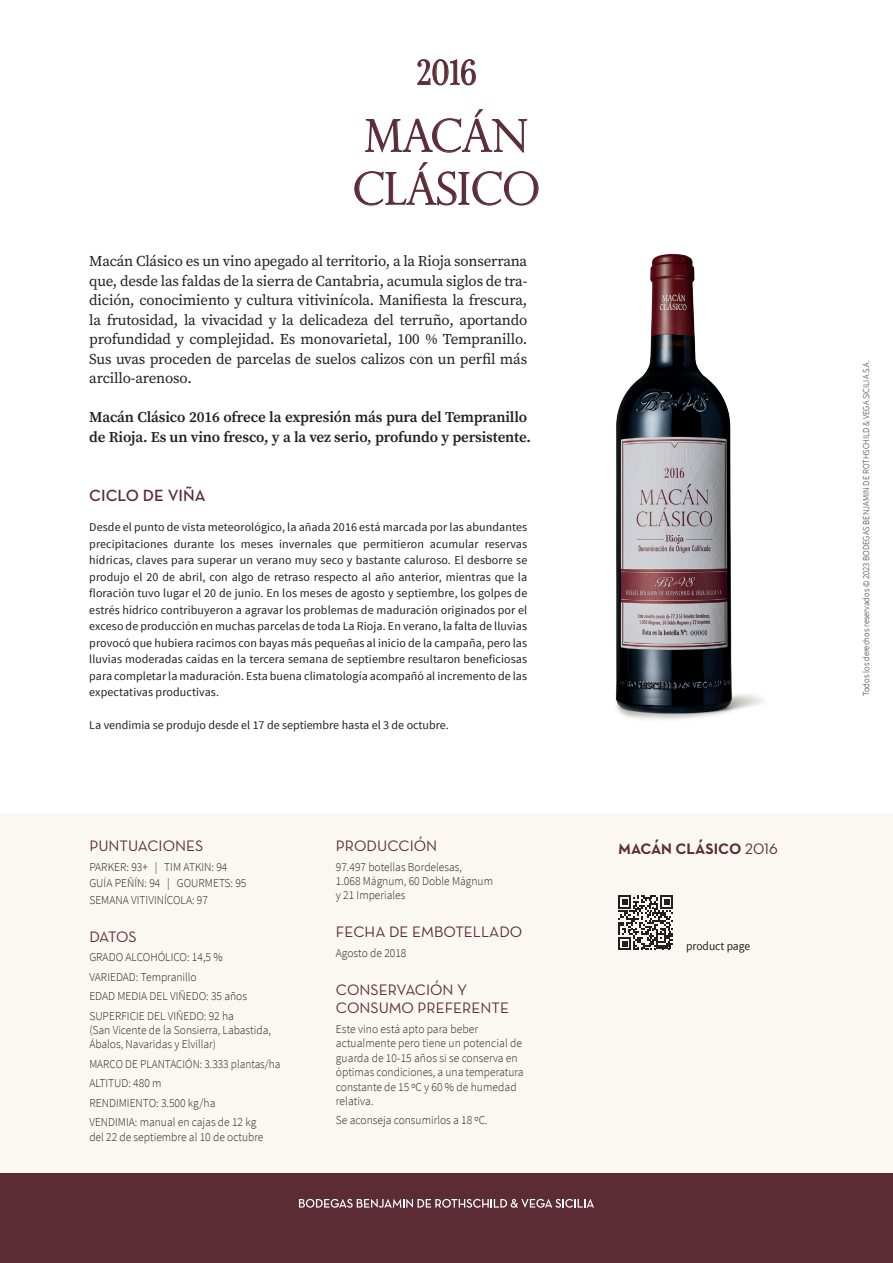
<style>
.page{position:relative;width:893px;height:1263px;background:#fff}
.page>*{position:absolute;margin:0;border:0;box-sizing:border-box;transform-origin:0 0}
.t1{font:300 44.1px/52.9px "Perpetua Titling";color:#5b2c35}
.t2{font:34.2px "Playfair Display";color:#5b2c35;scale:.89 1}
.t3{font:16.5px "Neutra Text Demi Alt";color:#5b2c35}
.t4{font:15.45px/18.6px "Neutra Text Book Alt";color:#5b2c35}
.t5{font:15.45px "Neutra Text Bold Alt";color:#5b2c35}
.t6{font:15px/19.5px "Source Serif Pro";letter-spacing:-.01em;color:#231f20;text-align:justify}
.t7{font:600 15px/19.5px "Source Serif Pro";letter-spacing:-.01em;color:#231f20}
.t8{font:12px/16.5px "Source Sans Pro";color:#231f20;text-align:justify}
.t9{font:300 12px/14.4px "Source Sans Pro";color:#231f20;scale:.96 1}
.t10{font:300 12px/19.5px "Source Sans Pro";color:#231f20;scale:.94 1}
.t11{font:12px "Source Sans Pro";color:#231f20;scale:.96 1}
.t12{font:300 9px "Source Sans Pro";color:#231f20;scale:.96 1}
.s1{font-family:"Neutra Text Book Alt"}
</style>
<div class="page">
<div style="left:0;top:814px;width:893px;height:379px;background:#fbf8f3"></div>
<svg style="left:418px;top:60px;width:58px;height:25px"></svg>
<svg style="left:355px;top:109px;width:183px;height:96px"></svg>
<div style="left:0;top:1174px;width:893px;height:89px;background:#5b2c35"></div>
<svg style="left:299px;top:1199px;width:295px;height:9px"></svg>
<img style="left:615px;top:253px;width:148px;height:467px">
<svg style="left:618px;top:895px;width:55px;height:55px"></svg>
<h2 class="t2" style="left:417px;top:45px;width:69px">2016</h2>
<h1 class="t1" style="left:353px;top:109px;width:189px">MACÁN<br>CLÁSICO</h1>
<p class="t6" style="left:89px;top:251px;width:440px">Macán Clásico es un vino apegado al territorio, a la Rioja sonserrana que, desde las faldas de la sierra de Cantabria, acumula siglos de tra&shy;dición, conocimiento y cultura vitivinícola. Manifiesta la frescura, la frutosidad, la vivacidad y la delicadeza del terruño, aportando profundidad y complejidad. Es monovarietal, 100 % Tempranillo.<br>Sus uvas proceden de parcelas de suelos calizos con un perfil más arcillo-arenoso.</p>
<p class="t7" style="left:89px;top:407px;width:443px">Macán Clásico 2016 ofrece la expresión más pura del Tempranillo de Rioja. Es un vino fresco, y a la vez serio, profundo y persistente.</p>
<h3 class="t3" style="left:89px;top:485px;width:118px">CICLO DE VIÑA</h3>
<p class="t8" style="left:89px;top:519px;width:439px">Desde el punto de vista meteorológico, la añada 2016 está marcada por las abundantes precipitaciones durante los meses invernales que permitieron acumular reservas hídricas, claves para superar un verano muy seco y bastante caluroso. El desborre se produjo el 20 de abril, con algo de retraso respecto al año anterior, mientras que la floración tuvo lugar el 20 de junio. En los meses de agosto y septiembre, los golpes de estrés hídrico contribuyeron a agravar los problemas de maduración originados por el exceso de producción en muchas parcelas de toda La Rioja. En verano, la falta de lluvias provocó que hubiera racimos con bayas más pequeñas al inicio de la campaña, pero las lluvias moderadas caídas en la tercera semana de septiembre resultaron beneficiosas para completar la maduración. Esta buena climatología acompañó al incremento de las expectativas productivas.</p>
<p class="t8" style="left:89px;top:717px;width:361px">La vendimia se produjo desde el 17 de septiembre hasta el 3 de octubre.</p>
<p class="t4" style="left:89px;top:836px;width:116px">PUNTUACIONES</p>
<p class="t9" style="left:89px;top:858px;width:165px;line-height:16.5px">PARKER: 93+ | TIM ATKIN: 94<br>GUÍA PEÑÍN: 94 | GOURMETS: 95<br>SEMANA VITIVINÍCOLA: 97</p>
<p class="t4" style="left:89px;top:927px;width:49px">DATOS</p>
<p class="t9" style="left:89px;top:947px;width:166px;line-height:19.5px">GRADO ALCOHÓLICO: 14,5 %<br>VARIEDAD: Tempranillo<br>EDAD MEDIA DEL VIÑEDO: 35 años<br>SUPERFICIE DEL VIÑEDO: 92 ha</p>
<p class="t9" style="left:89px;top:1023px;width:191px">(San Vicente de la Sonsierra, Labastida,<br>Ábalos, Navaridas y Elvillar)</p>
<p class="t10" style="left:89px;top:1054px;width:205px">MARCO DE PLANTACIÓN: 3.333 plantas/ha<br>ALTITUD: 480 m<br>RENDIMIENTO: 3.500 kg/ha<br>VENDIMIA: manual en cajas de 12 kg</p>
<p class="t9" style="left:89px;top:1130px;width:183px">del 22 de septiembre al 10 de octubre</p>
<p class="t4" style="left:336px;top:836px;width:103px">PRODUCCIÓN</p>
<p class="t9" style="left:336px;top:859px;width:165px">97.497 botellas Bordelesas,<br>1.068 Mágnum, 60 Doble Mágnum y 21 Imperiales</p>
<p class="t4" style="left:336px;top:922px;width:188px">FECHA DE EMBOTELLADO</p>
<p class="t9" style="left:336px;top:946px;width:75px">Agosto de 2018</p>
<p class="t4" style="left:336px;top:980px;width:175px">CONSERVACIÓN Y<br>CONSUMO PREFERENTE</p>
<p class="t9" style="left:336px;top:1022px;width:197px">Este vino está apto para beber actualmente pero tiene un potencial de guarda de 10-15 años si se conserva en óptimas condiciones, a una temperatura constante de 15 ºC y 60 % de humedad relativa.</p>
<p class="t9" style="left:336px;top:1113px;width:160px">Se aconseja consumirlos a 18 ºC.</p>
<p class="t5" style="left:618px;top:839px;width:161px">MACÁN CLÁSICO <span class="s1">2016</span></p>
<p class="t11" style="left:686px;top:939px;width:68px">product page</p>
<p class="t12" style="left:861px;top:696px;width:351px;rotate:-90deg">Todos los derechos reservados © 2023 BODEGAS BENJAMIN DE ROTHSCHILD &amp; VEGA SICILIA S.A.</p>
</div>
